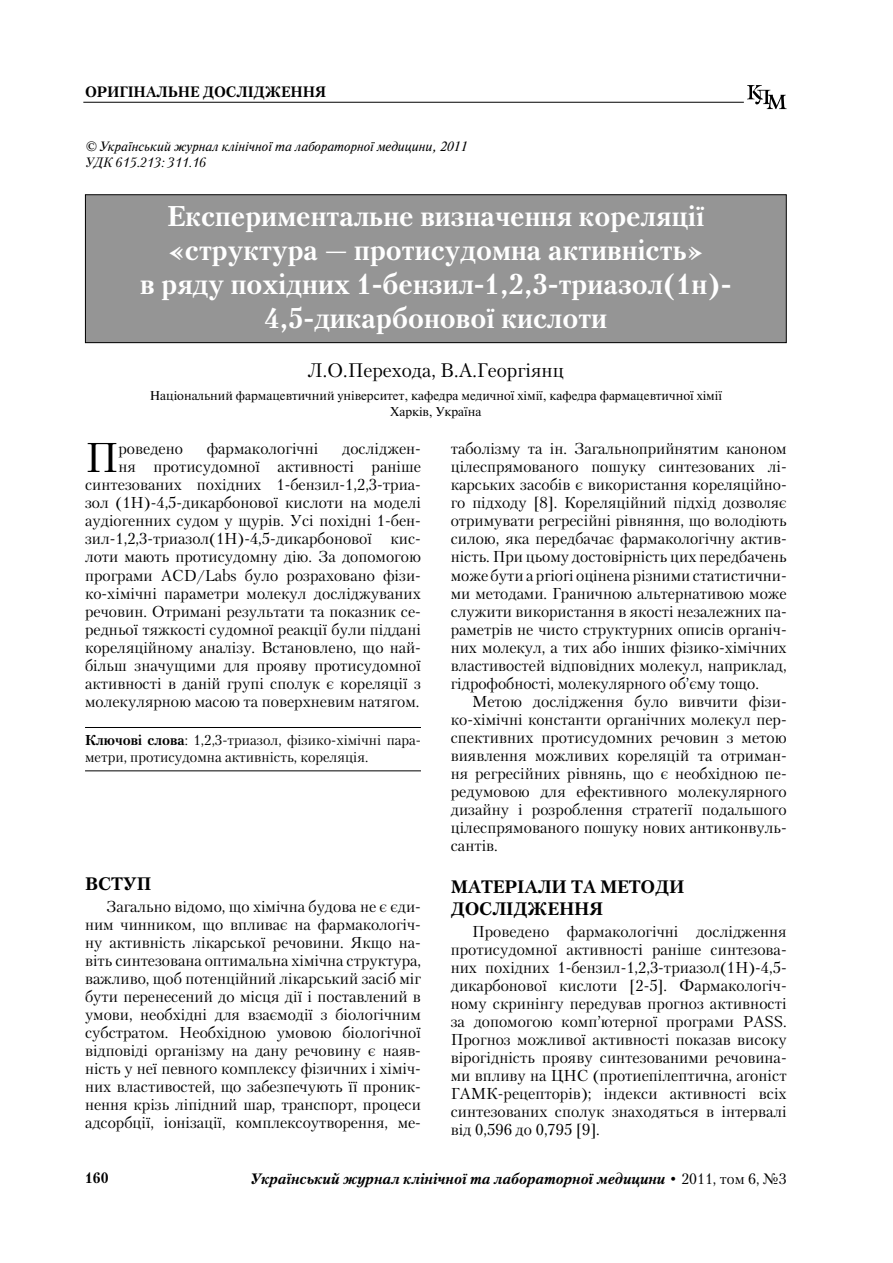
<style>
.page{position:relative;width:893px;height:1263px;background:#fff}
.page>*{position:absolute;margin:0;border:0;box-sizing:border-box;transform-origin:0 0}
.t1{font:41.4px "Petersburg C";color:#000}
.t2{font:700 28.5px/33.8px "Petersburg C";color:#fff;text-align:center}
.t3{font:19.5px "Petersburg C";color:#000}
.t4{font:700 18px/21.6px "Petersburg C";color:#000}
.t5{font:15.75px/18px "Petersburg C";color:#000;text-align:justify}
.t6{font:italic 700 15px "Petersburg C";color:#000}
.t7{font:700 15px "Petersburg C";color:#000}
.t8{font:14.25px/17.1px "Petersburg C";color:#000}
.t9{font:italic 13.5px "Newton C";color:#000}
.t10{font:italic 13.5px "Petersburg C";color:#000}
.t11{font:12.75px/15.3px "Newton C";color:#000;text-align:center}
.s1{font-weight:700}
.s2{font-weight:400;font-style:normal}
</style>
<div class="page">
<svg style="left:747px;top:85px;width:40px;height:24px"></svg>
<hr style="left:83px;top:102px;width:661px;height:1px;background:#000">
<div style="left:85px;top:195px;width:701px;height:148px;background:#959595"></div>
<div style="left:85px;top:194px;width:702px;height:149px;border:1px solid #000"></div>
<hr style="left:85px;top:727px;width:336px;height:1px;background:#000">
<hr style="left:85px;top:770px;width:336px;height:1px;background:#000">
<p class="t7" style="left:85px;top:83px;width:243px">ОРИГIНАЛЬНЕ ДОСЛIДЖЕННЯ</p>
<p class="t9" style="left:85px;top:139px;width:383px">© Український журнал клiнiчної та лабораторної медицини, 2011</p>
<p class="t10" style="left:85px;top:155px;width:123px">УДК 615.213: 311.16</p>
<h2 class="t2" style="left:140px;top:200px;width:593px">Експериментальне визначення кореляцiї «структура — протисудомна активнiсть»<br>в ряду похiдних 1-бензил-1,2,3-триазол(1н)- 4,5-дикарбонової кислоти</h2>
<p class="t3" style="left:308px;top:358px;width:258px">Л.О.Перехода, В.А.Георгiянц</p>
<p class="t11" style="left:150px;top:388px;width:574px">Нацiональний фармацевтичний унiверситет, кафедра медичної хiмiї, кафедра фармацевтичної хiмiї<br>Харкiв, Україна</p>
<h1 class="t1" style="left:85px;top:433px;width:35px">П</h1>
<p class="t5" style="left:119px;top:440px;width:66px">роведено</p>
<p class="t5" style="left:207px;top:440px;width:113px">фармакологiчнi</p>
<p class="t5" style="left:451px;top:440px;width:337px">таболiзму та iн. Загальноприйнятим каноном цiлеспрямованого пошуку синтезованих лi&shy;карських засобiв є використання кореляцiйно&shy;го пiдходу [8]. Кореляцiйний пiдхiд дозволяє отримувати регресiйнi рiвняння, що володiють силою, яка передбачає фармакологiчну актив&shy;нiсть. При цьому достовiрнiсть цих передбачень може бути а priori оцiнена рiзними статистични&shy;ми методами. Граничною альтернативою може служити використання в якостi незалежних па&shy;раметрiв не чисто структурних описiв органiч&shy;них молекул, а тих або iнших фiзико-хiмiчних властивостей вiдповiдних молекул, наприклад, гiдрофобностi, молекулярного об’єму тощо.</p>
<p class="t5" style="left:451px;top:692px;width:337px;text-indent:21px">Метою дослiдження було вивчити фiзи&shy;ко-хiмiчнi константи органiчних молекул пер&shy;спективних протисудомних речовин з метою виявлення можливих кореляцiй та отриман&shy;ня регресiйних рiвнянь, що є необхiдною пе&shy;редумовою для ефективного молекулярного дизайну i розроблення стратегiї подальшого цiлеспрямованого пошуку нових антиконвуль&shy;сантiв.</p>
<p class="t4" style="left:451px;top:876px;width:235px">МАТЕРIАЛИ ТА МЕТОДИ<br>ДОСЛIДЖЕННЯ</p>
<p class="t5" style="left:451px;top:922px;width:337px;text-indent:21px">Проведено фармакологiчнi дослiдження протисудомної активностi ранiше синтезова&shy;них похiдних 1-бензил-1,2,3-триазол(1Н)-4,5- дикарбонової кислоти [2-5]. Фармакологiч&shy;ному скринiнгу передував прогноз активностi за допомогою комп’ютерної програми PASS.<br>Прогноз можливої активностi показав високу вiрогiднiсть прояву синтезованими речовина&shy;ми впливу на ЦНС (протиепiлептична, агонiст ГАМК-рецепторiв); iндекси активностi всiх синтезованих сполук знаходяться в iнтервалi вiд 0,596 до 0,795 [9].</p>
<p class="t5" style="left:85px;top:440px;width:337px;text-align:right">дослiджен-<br>ня протисудомної активностi ранiше синтезованих похiдних 1-бензил-1,2,3-триа&shy;зол (1Н)-4,5-дикарбонової кислоти на моделi аудiогенних судом у щурiв. Усi похiднi 1-бен&shy;зил-1,2,3-триазол(1Н)-4,5-дикарбонової кис&shy;лоти мають протисудомну дiю. За допомогою програми ACD/Labs було розраховано фiзи&shy;ко-хiмiчнi параметри молекул дослiджуваних речовин. Отриманi результати та показник се&shy;редньої тяжкостi судомної реакцiї були пiдданi кореляцiйному аналiзу. Встановлено, що най&shy;бiльш значущими для прояву протисудомної активностi в данiй групi сполук є кореляцiї з молекулярною масою та поверхневим натягом.</p>
<p class="t8" style="left:85px;top:731px;width:337px"><span class="s1">Ключовi слова</span>: 1,2,3-триазол, фiзико-хiмiчнi пара&shy;метри, протисудомна активнiсть, кореляцiя.</p>
<p class="t4" style="left:85px;top:873px;width:68px">ВСТУП</p>
<p class="t5" style="left:85px;top:897px;width:337px;text-indent:21px">Загально вiдомо, що хiмiчна будова не є єди&shy;ним чинником, що впливає на фармакологiч&shy;ну активнiсть лiкарської речовини. Якщо на&shy;вiть синтезована оптимальна хiмiчна структура, важливо, щоб потенцiйний лiкарський засiб мiг бути перенесений до мiсця дiї i поставлений в умови, необхiднi для взаємодiї з бiологiчним субстратом. Необхiдною умовою бiологiчної вiдповiдi органiзму на дану речовину є наяв&shy;нiсть у неї певного комплексу фiзичних i хiмiч&shy;них властивостей, що забезпечують її проник&shy;нення крiзь лiпiдний шар, транспорт, процеси адсорбцiї, iонiзацiї, комплексоутворення, ме-</p>
<p class="t7" style="left:85px;top:1169px;width:25px">160</p>
<p class="t6" style="left:250px;top:1170px;width:538px">Український журнал клiнiчної та лабораторної медицини <span class="s2">• 2011, том 6, №3</span></p>
</div>
